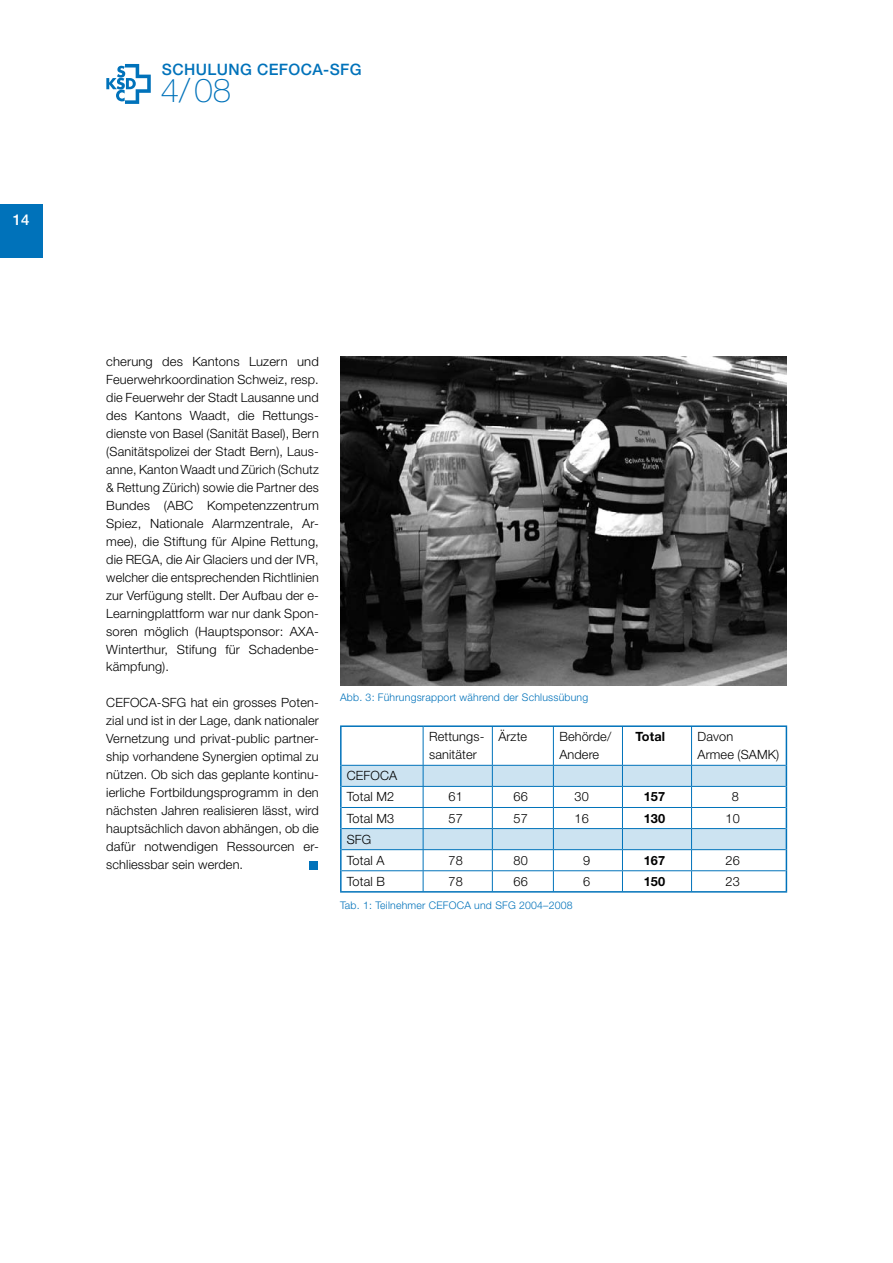
<style>
.page{position:relative;width:893px;height:1263px;background:#fff}
.page>*{position:absolute;margin:0;border:0;box-sizing:border-box;transform-origin:0 0}
.t1{font:100 33px "Helvetica Neue LT Std";color:#0072ba}
.t2{font:500 15.75px "Helvetica Neue LT Std";letter-spacing:.025em;color:#0072ba}
.t3{font:500 15px "Helvetica Neue LT Std";color:#fff}
.t4{font:300 12.75px/18px "Helvetica Neue LT Std";letter-spacing:.01em;color:#000}
.t5{font:700 12.75px "Helvetica Neue LT Std";letter-spacing:.01em;color:#000}
.t6{font:300 10.5px "Helvetica Neue LT Std";letter-spacing:.02em;color:#0072ba}
</style>
<div class="page">
<svg style="left:106px;top:64px;width:45px;height:40px"></svg>
<div style="left:0;top:204px;width:43px;height:54px;background:#0072ba"></div>
<img style="left:340px;top:357px;width:446px;height:328px">
<div style="left:310px;top:862px;width:8px;height:8px;background:#0072ba"></div>
<hr style="left:423px;top:727px;width:1px;height:38px;background:#0072ba">
<hr style="left:492px;top:727px;width:1px;height:38px;background:#0072ba">
<hr style="left:553px;top:727px;width:1px;height:38px;background:#0072ba">
<hr style="left:622px;top:727px;width:1px;height:38px;background:#0072ba">
<hr style="left:691px;top:727px;width:1px;height:38px;background:#0072ba">
<hr style="left:340px;top:725px;width:83px;height:2px;background:#0072ba">
<hr style="left:340px;top:727px;width:2px;height:38px;background:#0072ba">
<hr style="left:423px;top:725px;width:364px;height:2px;background:#0072ba">
<hr style="left:786px;top:727px;width:1px;height:38px;background:#0072ba">
<hr style="left:340px;top:765px;width:2px;height:21px;background:#0072ba">
<hr style="left:340px;top:786px;width:2px;height:21px;background:#0072ba">
<hr style="left:340px;top:807px;width:2px;height:22px;background:#0072ba">
<hr style="left:340px;top:829px;width:2px;height:21px;background:#0072ba">
<hr style="left:340px;top:850px;width:2px;height:21px;background:#0072ba">
<hr style="left:340px;top:871px;width:2px;height:20px;background:#0072ba">
<svg style="left:341px;top:765px;width:446px;height:126px"></svg>
<hr style="left:340px;top:891px;width:447px;height:2px;background:#0072ba">
<p class="t3" style="left:13px;top:215px;width:18px">14</p>
<p class="t2" style="left:162px;top:64px;width:201px">SCHULUNG CEFOCA-SFG</p>
<h1 class="t1" style="left:161px;top:71px;width:72px">4/ 08</h1>
<p class="t4" style="left:106px;top:353px;width:214px;text-align:justify">cherung des Kantons Luzern und Feuerwehrkoordination Schweiz, resp. die Feuerwehr der Stadt Lausanne und des Kantons Waadt, die Rettungs&shy;dienste von Basel (Sanität Basel), Bern (Sanitätspolizei der Stadt Bern), Laus&shy;anne, Kanton Waadt und Zürich (Schutz &amp; Rettung Zürich) sowie die Partner des Bundes (ABC Kompetenzzentrum Spiez, Nationale Alarmzentrale, Ar&shy;mee), die Stiftung für Alpine Rettung, die REGA, die Air Glaciers und der IVR, welcher die entsprechenden Richtlinien zur Verfügung stellt. Der Aufbau der e-Learningplattform war nur dank Spon&shy;soren möglich (Hauptsponsor: AXA-Winterthur, Stifung für Schadenbe&shy;kämpfung).</p>
<p class="t4" style="left:106px;top:695px;width:214px;text-align:justify">CEFOCA-SFG hat ein grosses Poten&shy;zial und ist in der Lage, dank nationaler Vernetzung und privat-public partner&shy;ship vorhandene Synergien optimal zu nützen. Ob sich das geplante kontinu&shy;ierliche Fortbildungsprogramm in den nächsten Jahren realisieren lässt, wird hauptsächlich davon abhängen, ob die dafür notwendigen Ressourcen er&shy;schliessbar sein werden.</p>
<p class="t6" style="left:340px;top:694px;width:250px">Abb. 3: Führungsrapport während der Schlussübung</p>
<p class="t4" style="left:347px;top:766px;width:52px;line-height:21.1px">CEFOCA<br>Total M2</p>
<p class="t4" style="left:429px;top:729px;width:57px">Rettungs&shy;sanitäter</p>
<p class="t4" style="left:498px;top:729px;width:30px">Ärzte</p>
<p class="t4" style="left:559px;top:729px;width:53px">Behörde/<br>Andere</p>
<p class="t5" style="left:635px;top:732px;width:31px">Total</p>
<p class="t4" style="left:697px;top:729px;width:83px">Davon<br>Armee (SAMK)</p>
<p class="t4" style="left:449px;top:789px;width:16px">61</p>
<p class="t4" style="left:514px;top:789px;width:16px">66</p>
<p class="t4" style="left:575px;top:789px;width:16px">30</p>
<p class="t5" style="left:644px;top:792px;width:23px">157</p>
<p class="t4" style="left:732px;top:789px;width:9px">8</p>
<p class="t4" style="left:347px;top:810px;width:49px">Total M3</p>
<p class="t4" style="left:449px;top:810px;width:16px">57</p>
<p class="t4" style="left:514px;top:810px;width:16px">57</p>
<p class="t4" style="left:575px;top:810px;width:16px">16</p>
<p class="t5" style="left:644px;top:813px;width:23px">130</p>
<p class="t4" style="left:725px;top:810px;width:16px">10</p>
<p class="t4" style="left:347px;top:830px;width:39px;line-height:21.1px">SFG<br>Total A</p>
<p class="t4" style="left:449px;top:852px;width:16px">78</p>
<p class="t4" style="left:514px;top:852px;width:16px">80</p>
<p class="t4" style="left:583px;top:852px;width:9px">9</p>
<p class="t5" style="left:644px;top:856px;width:23px">167</p>
<p class="t4" style="left:725px;top:852px;width:16px">26</p>
<p class="t4" style="left:347px;top:873px;width:40px">Total B</p>
<p class="t4" style="left:449px;top:873px;width:16px">78</p>
<p class="t4" style="left:514px;top:873px;width:16px">66</p>
<p class="t4" style="left:583px;top:873px;width:9px">6</p>
<p class="t5" style="left:644px;top:877px;width:23px">150</p>
<p class="t4" style="left:725px;top:873px;width:16px">23</p>
<p class="t6" style="left:340px;top:901px;width:234px">Tab. 1: Teilnehmer CEFOCA und SFG 2004–2008</p>
</div>
